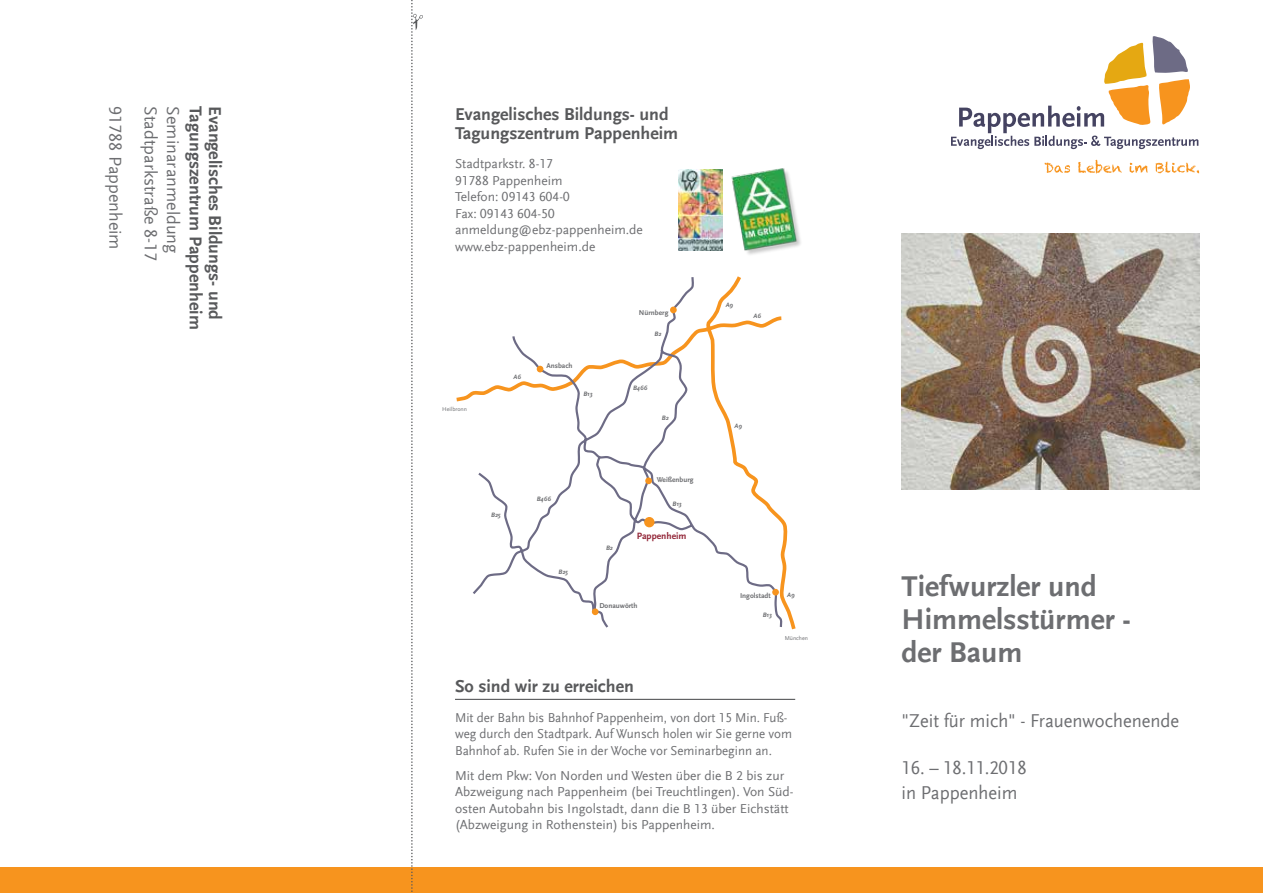
<style>
.page{position:relative;width:1263px;height:893px;background:#fff}
.page>*{position:absolute;margin:0;border:0;box-sizing:border-box;transform-origin:0 0}
.t1{font:700 30px/33px "Scala Sans Offc";color:#6d6e71}
.t2{font:19.5px/25.5px "Scala Sans Offc";color:#6d6e71;scale:.95 1}
.t3{font:700 18px/19.5px "Scala Sans Offc";color:#58595b}
.t4{font:18px "Scala Sans Offc";color:#6d6e71}
.t5{font:13.5px/16.5px "Scala Sans Offc";color:#6d6e71}
.t6{font:13.5px/16.5px "Scala Sans Offc";color:#6d6e71;scale:.96 1}
.t7{font:700 9.6px "Scala Sans";color:#922537}
.t8{font:700 7.35px "Scala Sans";color:#6d6e71}
.t9{font:italic 700 6.6px "Scala Sans";color:#6d6e71}
.t10{font:5.85px "Scala Sans";color:#6d6e71}
</style>
<div class="page">
<div style="left:0;top:867px;width:1263px;height:26px;background:#f7941e"></div>
<img style="left:714px;top:168px;width:87px;height:87px">
<img style="left:678px;top:170px;width:45px;height:80px">
<svg style="left:411px;top:0;width:12px;height:892px"></svg>
<svg style="left:951px;top:36px;width:247px;height:113px"></svg>
<svg style="left:1044px;top:163px;width:26px;height:10px"></svg>
<svg style="left:1078px;top:160px;width:44px;height:13px"></svg>
<svg style="left:1129px;top:163px;width:19px;height:10px"></svg>
<svg style="left:1155px;top:161px;width:44px;height:12px"></svg>
<svg style="left:470px;top:276px;width:314px;height:352px"></svg>
<div style="left:644px;top:517px;width:10px;height:10px;background:#f7941e;border-radius:50%"></div>
<svg style="left:537px;top:366px;width:6px;height:6px"></svg>
<div style="left:670px;top:307px;width:7px;height:6px;background:#f7941e;border-radius:50%"></div>
<div style="left:645px;top:477px;width:7px;height:7px;background:#f7941e;border-radius:50%"></div>
<div style="left:772px;top:589px;width:7px;height:6px;background:#f7941e;border-radius:50%"></div>
<div style="left:592px;top:608px;width:6px;height:7px;background:#f7941e;border-radius:50%"></div>
<hr style="left:455px;top:699px;width:340px;height:1px;background:#58595b">
<img style="left:901px;top:234px;width:298px;height:255px">
<h3 class="t4" style="left:125px;top:106px;width:145px;rotate:90deg">91788 Pappenheim</h3>
<h3 class="t4" style="left:160px;top:106px;width:156px;rotate:90deg">Stadtparkstraße 8-17</h3>
<h3 class="t4" style="left:183px;top:106px;width:148px;rotate:90deg">Seminaranmeldung</h3>
<h3 class="t3" style="left:205px;top:106px;width:225px;rotate:90deg">Tagungszentrum Pappenheim</h3>
<h3 class="t3" style="left:225px;top:106px;width:215px;rotate:90deg">Evangelisches Bildungs- und</h3>
<h3 class="t3" style="left:455px;top:104px;width:225px">Evangelisches Bildungs- und<br>Tagungszentrum Pappenheim</h3>
<p class="t5" style="left:455px;top:156px;width:189px">Stadtparkstr. 8-17<br>91788 Pappenheim<br>Telefon: 09143 604-0<br>Fax: 09143 604-50 anmeldung@ebz-pappenheim.de www.ebz-pappenheim.de</p>
<p class="t8" style="left:639px;top:309px;width:31px">Nürnberg</p>
<p class="t10" style="left:442px;top:406px;width:26px">Heilbronn</p>
<p class="t9" style="left:513px;top:374px;width:9px">A6</p>
<p class="t8" style="left:546px;top:362px;width:28px">Ansbach</p>
<p class="t9" style="left:583px;top:391px;width:11px">B13</p>
<p class="t9" style="left:654px;top:331px;width:8px">B2</p>
<p class="t9" style="left:633px;top:384px;width:16px">B466</p>
<p class="t9" style="left:662px;top:414px;width:8px">B2</p>
<p class="t9" style="left:491px;top:511px;width:11px">B25</p>
<p class="t9" style="left:537px;top:495px;width:16px">B466</p>
<p class="t9" style="left:558px;top:568px;width:11px">B25</p>
<p class="t8" style="left:657px;top:475px;width:38px">Weißenburg</p>
<p class="t9" style="left:673px;top:500px;width:11px">B13</p>
<p class="t9" style="left:606px;top:544px;width:8px">B2</p>
<p class="t7" style="left:637px;top:530px;width:51px">Pappenheim</p>
<p class="t8" style="left:599px;top:602px;width:40px">Donauwörth</p>
<p class="t9" style="left:726px;top:301px;width:9px">A9</p>
<p class="t9" style="left:753px;top:313px;width:9px">A6</p>
<p class="t9" style="left:734px;top:423px;width:9px">A9</p>
<p class="t8" style="left:740px;top:592px;width:32px">Ingolstadt</p>
<p class="t9" style="left:763px;top:611px;width:11px">B13</p>
<p class="t9" style="left:787px;top:591px;width:9px">A9</p>
<p class="t10" style="left:785px;top:635px;width:25px">München</p>
<h3 class="t3" style="left:455px;top:677px;width:180px">So sind wir zu erreichen</h3>
<p class="t6" style="left:455px;top:709px;width:353px">Mit der Bahn bis Bahnhof Pappenheim, von dort 15 Min. Fuß&shy;weg durch den Stadtpark. Auf Wunsch holen wir Sie gerne vom<br>Bahnhof ab. Rufen Sie in der Woche vor Seminarbeginn an.</p>
<p class="t5" style="left:455px;top:767px;width:340px">Mit dem Pkw: Von Norden und Westen über die B 2 bis zur Abzweigung nach Pappenheim (bei Treuchtlingen). Von Süd&shy;osten Autobahn bis Ingolstadt, dann die B 13 über Eichstätt (Abzweigung in Rothenstein) bis Pappenheim.</p>
<h1 class="t1" style="left:901px;top:570px;width:231px">Tiefwurzler und<br>Himmelsstürmer - der Baum</h1>
<h2 class="t2" style="left:901px;top:708px;width:294px">"Zeit für mich" - Frauenwochenende</h2>
<h2 class="t2" style="left:901px;top:755px;width:133px">16. – 18.11.2018 in Pappenheim</h2>
</div>
